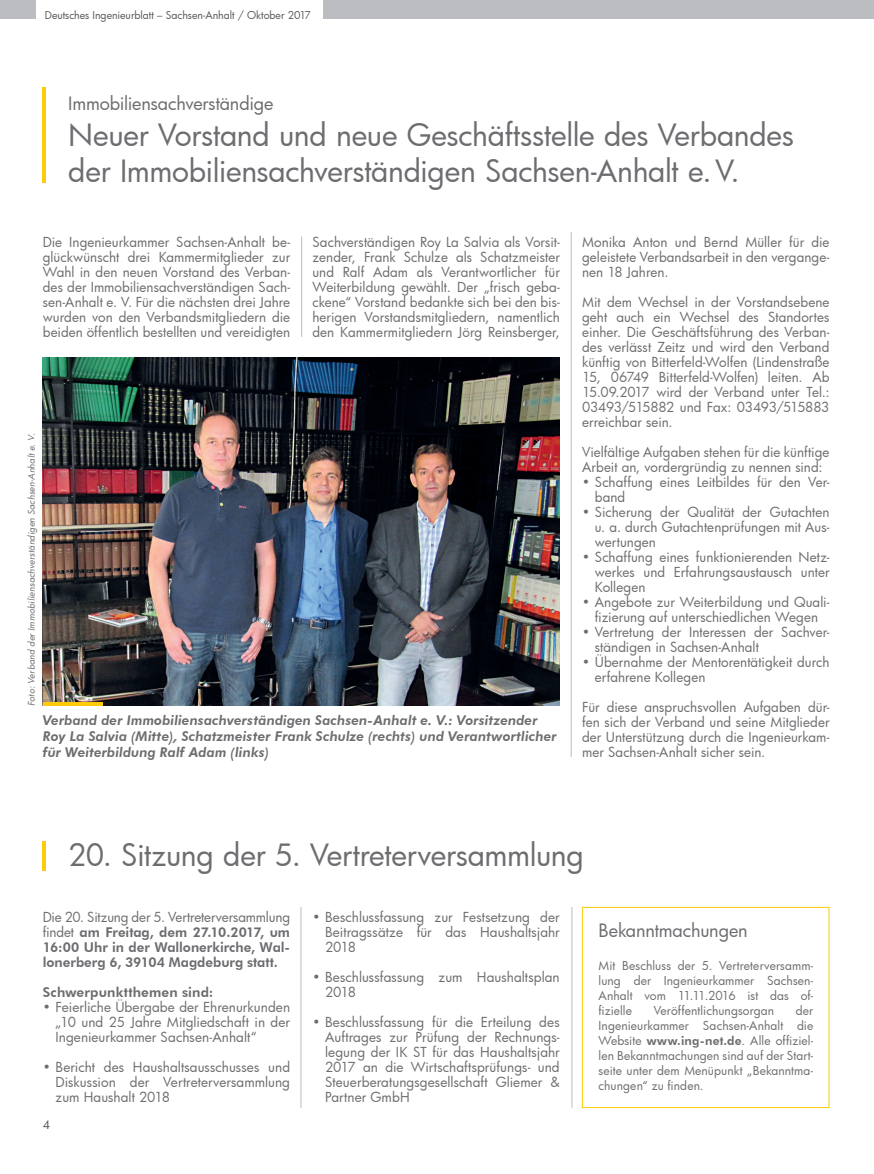
<style>
.page{position:relative;width:874px;height:1174px;background:#fff}
.page>*{position:absolute;margin:0;border:0;box-sizing:border-box;transform-origin:0 0}
.t1{font:30px/36px "Futura Bk";letter-spacing:-.01em;color:#6c6d70}
.t2{font:18px "Futura Bk";letter-spacing:-.01em;color:#6c6d70}
.t3{font:13.5px/15px "Futura Bk";letter-spacing:.005em;color:#6c6d70;text-align:justify}
.t4{font:italic 800 13.5px/16.2px "Futura BT";letter-spacing:.01em;color:#6c6d70}
.t5{font:800 13.5px/15px "Futura BT";letter-spacing:.005em;color:#6c6d70;text-align:justify}
.t6{font:13.5px "Futura Bk";letter-spacing:-.015em;color:#6c6d70}
.t7{font:12px/15px "Futura Bk";letter-spacing:.005em;color:#6c6d70;text-align:justify}
.t8{font:12px "Futura Bk";color:#57585a}
.t9{font:10.5px "Futura Bk";color:#57585a}
.t10{font:italic 9px "Futura Bk";letter-spacing:.015em;color:#6c6d70}
.s1{font-family:"Futura Bk";font-weight:400}
.s2{font-family:"Futura BT";font-weight:800}
</style>
<div class="page">
<div style="left:0;top:0;width:36px;height:19px;background:#bcbdc0"></div>
<div style="left:323px;top:0;width:549px;height:19px;background:#bcbdc0"></div>
<img style="left:43px;top:357px;width:517px;height:349px">
<hr style="left:43px;top:703px;width:60px;height:3px;background:#feca0a">
<hr style="left:301px;top:236px;width:1px;height:101px;background:#bcbdc0">
<hr style="left:571px;top:232px;width:1px;height:525px;background:#bcbdc0">
<hr style="left:43px;top:87px;width:3px;height:96px;background:#feca0a">
<hr style="left:43px;top:841px;width:3px;height:29px;background:#feca0a">
<hr style="left:301px;top:907px;width:1px;height:201px;background:#bcbdc0">
<hr style="left:571px;top:907px;width:1px;height:201px;background:#bcbdc0">
<div style="left:582px;top:907px;width:247px;height:201px;background:#fff;border:1px solid #feca0a"></div>
<svg style="left:872px;top:0;width:2px;height:19px"></svg>
<p class="t9" style="left:45px;top:8px;width:268px">Deutsches Ingenieurblatt – Sachsen-Anhalt / Oktober 2017</p>
<h2 class="t2" style="left:68px;top:91px;width:207px">Immobiliensachverständige</h2>
<h1 class="t1" style="left:68px;top:116px;width:727px">Neuer Vorstand und neue Geschäftsstelle des Verbandes der Immobiliensachverständigen Sachsen-Anhalt e.V.</h1>
<p class="t3" style="left:43px;top:234px;width:249px">Die Ingenieurkammer Sachsen-Anhalt be&shy;glückwünscht drei Kammermitglieder zur Wahl in den neuen Vorstand des Verban&shy;des der Immobiliensachverständigen Sach&shy;sen-Anhalt e. V. Für die nächsten drei Jahre wurden von den Verbandsmitgliedern die beiden öffentlich bestellten und vereidigten</p>
<p class="t3" style="left:312px;top:234px;width:249px">Sachverständigen Roy La Salvia als Vorsit&shy;zender, Frank Schulze als Schatzmeister und Ralf Adam als Verantwortlicher für Weiterbildung gewählt. Der „frisch geba&shy;ckene“ Vorstand bedankte sich bei den bis&shy;herigen Vorstandsmitgliedern, namentlich den Kammermitgliedern Jörg Reinsberger,</p>
<p class="t3" style="left:582px;top:234px;width:249px">Monika Anton und Bernd Müller für die geleistete Verbandsarbeit in den vergange&shy;nen 18 Jahren.</p>
<p class="t3" style="left:582px;top:294px;width:249px">Mit dem Wechsel in der Vorstandsebene geht auch ein Wechsel des Standortes einher. Die Geschäftsführung des Verban&shy;des verlässt Zeitz und wird den Verband künftig von Bitterfeld-Wolfen (Lindenstraße 15, 06749 Bitterfeld-Wolfen) leiten. Ab 15.09.2017 wird der Verband unter Tel.:<br>03493/515882 und Fax: 03493/515883 erreichbar sein.</p>
<p class="t3" style="left:582px;top:444px;width:249px">Vielfältige Aufgaben stehen für die künftige<br>Arbeit an, vordergründig zu nennen sind:</p>
<p class="t3" style="left:595px;top:474px;width:236px;text-indent:-13px">• Schaffung eines Leitbildes für den Ver&shy;band</p>
<p class="t3" style="left:595px;top:504px;width:236px;text-indent:-13px">• Sicherung der Qualität der Gutachten u. a. durch Gutachtenprüfungen mit Aus&shy;wertungen</p>
<p class="t3" style="left:595px;top:549px;width:236px;text-indent:-13px">• Schaffung eines funktionierenden Netz&shy;werkes und Erfahrungsaustausch unter Kollegen</p>
<p class="t3" style="left:582px;top:594px;width:249px;text-align:center">• Angebote zur Weiterbildung und Quali&shy;fizierung auf unterschiedlichen Wegen</p>
<p class="t3" style="left:595px;top:624px;width:236px;text-indent:-13px">• Vertretung der Interessen der Sachver&shy;ständigen in Sachsen-Anhalt</p>
<p class="t3" style="left:595px;top:654px;width:236px;text-indent:-13px">• Übernahme der Mentorentätigkeit durch erfahrene Kollegen</p>
<p class="t3" style="left:582px;top:699px;width:249px">Für diese anspruchsvollen Aufgaben dür&shy;fen sich der Verband und seine Mitglieder der Unterstützung durch die Ingenieurkam&shy;mer Sachsen-Anhalt sicher sein.</p>
<p class="t10" style="left:25px;top:706px;width:274px;rotate:-90deg">Foto: Verband der Immobiliensachverständigen Sachsen-Anhalt e. V.</p>
<p class="t4" style="left:43px;top:712px;width:516px">Verband der Immobiliensachverständigen Sachsen-Anhalt e. V.: Vorsitzender<br>Roy La Salvia (Mitte), Schatzmeister Frank Schulze (rechts) und Verantwortlicher für Weiterbildung Ralf Adam (links)</p>
<h1 class="t1" style="left:68px;top:836px;width:517px">20. Sitzung der 5. Vertreterversammlung</h1>
<p class="t6" style="left:43px;top:908px;width:249px">Die 20. Sitzung der 5. Vertreterversammlung</p>
<p class="t5" style="left:43px;top:924px;width:249px"><span class="s1">findet</span> am Freitag, dem 27.10.2017, um 16:00 Uhr in der Wallonerkirche, Wal&shy;lonerberg 6, 39104 Magdeburg statt.</p>
<p class="t5" style="left:43px;top:984px;width:172px">Schwerpunktthemen sind:</p>
<p class="t3" style="left:56px;top:999px;width:236px;text-indent:-13px">• Feierliche Übergabe der Ehrenurkunden „10 und 25 Jahre Mitgliedschaft in der Ingenieurkammer Sachsen-Anhalt“</p>
<p class="t3" style="left:56px;top:1059px;width:236px;text-indent:-13px">• Bericht des Haushaltsausschusses und Diskussion der Vertreterversammlung zum Haushalt 2018</p>
<p class="t8" style="left:43px;top:1117px;width:9px">4</p>
<p class="t3" style="left:325px;top:909px;width:236px;text-indent:-13px">• Beschlussfassung zur Festsetzung der Beitragssätze für das Haushaltsjahr 2018</p>
<p class="t3" style="left:325px;top:969px;width:236px;text-indent:-13px">• Beschlussfassung zum Haushaltsplan<br>2018</p>
<p class="t3" style="left:325px;top:1014px;width:236px;text-indent:-13px">• Beschlussfassung für die Erteilung des Auftrages zur Prüfung der Rechnungs&shy;legung der IK ST für das Haushaltsjahr 2017 an die Wirtschaftsprüfungs- und Steuerberatungsgesellschaft Gliemer &amp; Partner GmbH</p>
<h2 class="t2" style="left:598px;top:918px;width:151px">Bekanntmachungen</h2>
<p class="t7" style="left:598px;top:957px;width:216px">Mit Beschluss der 5. Vertreterversamm&shy;lung der Ingenieurkammer Sachsen-Anhalt vom 11.11.2016 ist das of&shy;fizielle</p>
<p class="t7" style="left:654px;top:1002px;width:122px">Veröffentlichungsorgan</p>
<p class="t7" style="left:598px;top:1002px;width:216px;text-indent:197px">der Ingenieurkammer Sachsen-Anhalt die Website <span class="s2">www.ing-net.de</span>. Alle offiziel&shy;len Bekanntmachungen sind auf der Start&shy;seite unter dem Menüpunkt „Bekanntma&shy;chungen“ zu finden.</p>
</div>
